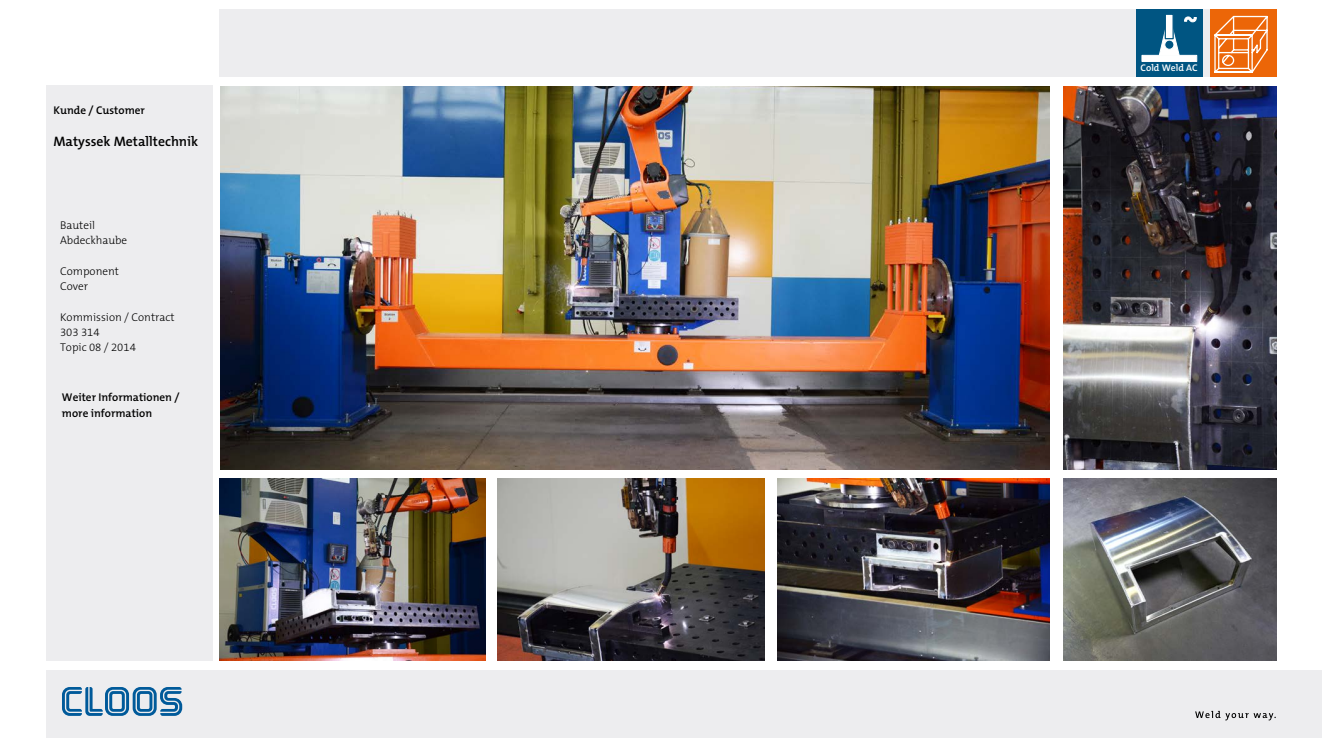
<style>
.page{position:relative;width:1322px;height:745px;background:#fff}
.page>*{position:absolute;margin:0;border:0;box-sizing:border-box;transform-origin:0 0}
.t1{font:600 13.75px "The Mix B6";color:#000}
.t2{font:300 11.25px/15.2px "The Mix B3";color:#000}
.t3{font:600 11.25px/15.2px "The Mix B6";color:#000}
.t4{font:600 9.62px "The Mix B6";color:#fff}
</style>
<div class="page">
<div style="left:47px;top:670px;width:1275px;height:67px;background:#ededef"></div>
<div style="left:219px;top:10px;width:1057px;height:67px;background:#ededef"></div>
<div style="left:47px;top:86px;width:166px;height:574px;background:#ededef"></div>
<svg style="left:62px;top:687px;width:120px;height:28px"></svg>
<svg style="left:1195px;top:710px;width:80px;height:10px"></svg>
<div style="left:1210px;top:10px;width:67px;height:67px;background:#ec6608"></div>
<svg style="left:1214px;top:15px;width:54px;height:58px"></svg>
<div style="left:1136px;top:10px;width:67px;height:67px;background:#005582"></div>
<div style="left:1141px;top:55px;width:56px;height:7px;background:#fff;border:1px solid #fff"></div>
<svg style="left:1158px;top:28px;width:22px;height:28px"></svg>
<div style="left:1164px;top:40px;width:10px;height:9px;background:#005582;border-radius:50%"></div>
<div style="left:1164px;top:40px;width:10px;height:9px;border:1px solid #fff;border-radius:50%"></div>
<svg style="left:1184px;top:16px;width:12px;height:6px"></svg>
<div style="left:1164px;top:14px;width:9px;height:25px;background:#fff;border:1px solid #005582"></div>
<img style="left:220px;top:86px;width:830px;height:383px">
<img style="left:1063px;top:478px;width:214px;height:182px">
<img style="left:1063px;top:86px;width:214px;height:383px">
<img style="left:219px;top:478px;width:266px;height:182px">
<img style="left:498px;top:478px;width:266px;height:182px">
<img style="left:777px;top:478px;width:273px;height:182px">
<p class="t3" style="left:53px;top:103px;width:93px">Kunde / Customer</p>
<p class="t1" style="left:53px;top:133px;width:146px">Matyssek Metalltechnik</p>
<p class="t2" style="left:60px;top:217px;width:69px">Bauteil<br>Abdeckhaube</p>
<p class="t2" style="left:60px;top:263px;width:60px">Component<br>Cover</p>
<p class="t2" style="left:60px;top:309px;width:116px">Kommission / Contract<br>303 314<br>Topic 08 / 2014</p>
<p class="t3" style="left:62px;top:390px;width:119px">Weiter Informationen / more information</p>
<p class="t4" style="left:1140px;top:63px;width:59px">Cold Weld AC</p>
</div>
